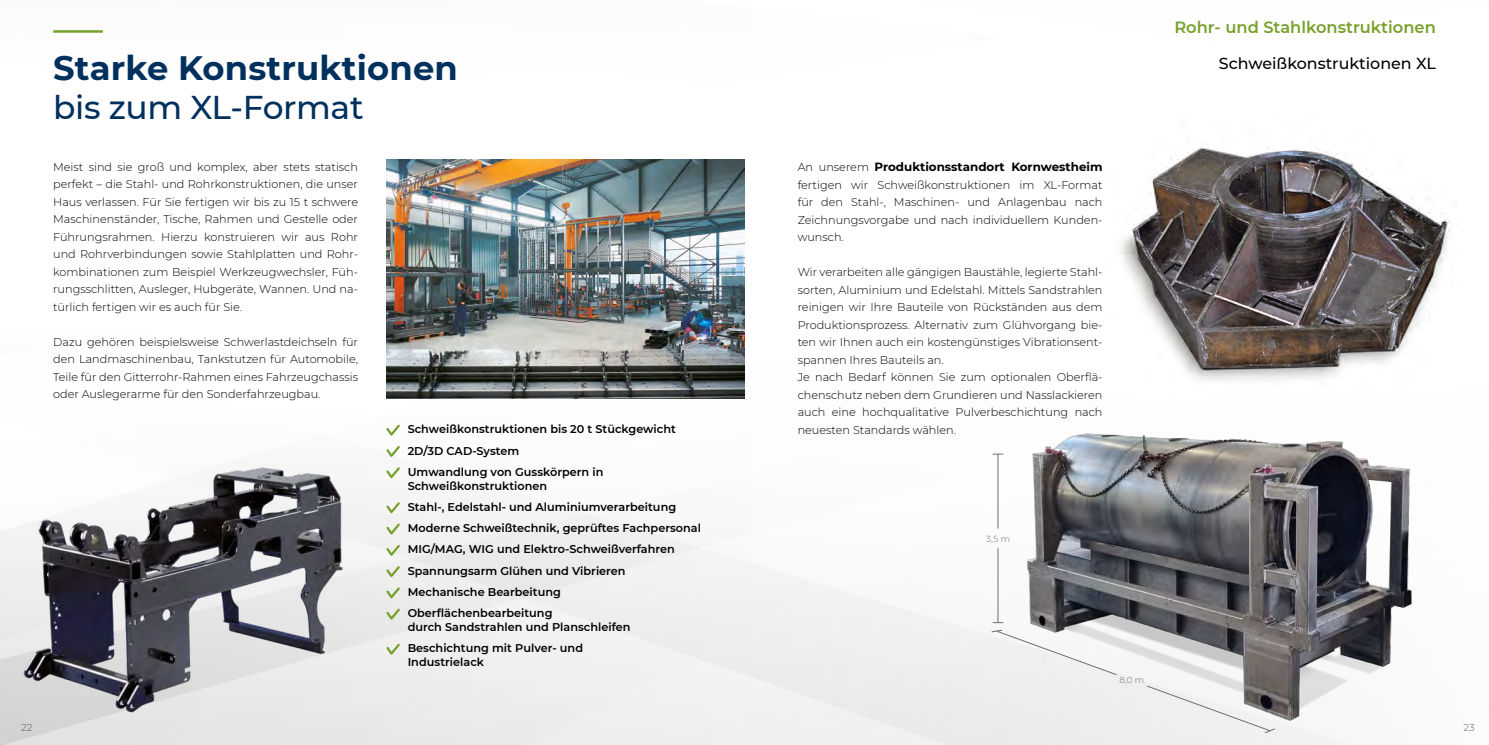
<style>
.page{position:relative;width:1489px;height:745px;background:#fff}
.page>*{position:absolute;margin:0;border:0;box-sizing:border-box;transform-origin:0 0}
.t1{font:700 33.75px "Montserrat";letter-spacing:.005em;color:#00305d}
.t2{font:500 32.88px "Montserrat";letter-spacing:-.01em;color:#00305d}
.t3{font:600 16.25px "Montserrat";color:#77a12c}
.t4{font:500 15.88px "Montserrat";color:#000}
.t5{font:700 11.88px "Montserrat";color:#000}
.t6{font:300 11.25px/17.5px "Montserrat";color:#000;text-align:justify}
.t7{font:600 11.25px "Montserrat";color:#000}
.t8{font:300 10px "Montserrat";color:#575756}
.t9{font:300 8.75px "Montserrat";color:#706f6f}
.s1{font-weight:300;font-size:11.25px}
</style>
<div class="page">
<img style="left:0;top:159px;width:1351px;height:585px">
<img style="left:5px;top:433px;width:348px;height:311px">
<hr style="left:53px;top:30px;width:50px;height:3px;background:#77a12c">
<svg style="left:384px;top:422px;width:18px;height:37px"></svg>
<svg style="left:384px;top:465px;width:18px;height:15px"></svg>
<svg style="left:384px;top:500px;width:18px;height:15px"></svg>
<svg style="left:384px;top:521px;width:18px;height:58px"></svg>
<svg style="left:384px;top:585px;width:18px;height:15px"></svg>
<svg style="left:384px;top:606px;width:18px;height:16px"></svg>
<svg style="left:384px;top:641px;width:18px;height:16px"></svg>
<img style="left:1110px;top:144px;width:340px;height:249px">
<img style="left:928px;top:396px;width:484px;height:337px">
<img style="left:386px;top:159px;width:358px;height:239px">
<svg style="left:991px;top:629px;width:125px;height:45px"></svg>
<svg style="left:1146px;top:685px;width:128px;height:47px"></svg>
<hr style="left:997px;top:547px;width:1px;height:75px;background:#706f6f">
<hr style="left:997px;top:454px;width:1px;height:74px;background:#706f6f">
<p class="t1" style="left:53px;top:44px;width:406px">Starke Konstruktionen</p>
<p class="t2" style="left:53px;top:84px;width:312px">bis zum XL-Format</p>
<p class="t6" style="left:53px;top:157px;width:306px">Meist sind sie groß und komplex, aber stets statisch perfekt – die Stahl- und Rohrkonstruktionen, die unser Haus verlassen. Für Sie fertigen wir bis zu 15 t schwere Maschinenständer, Tische, Rahmen und Gestelle oder Führungsrahmen. Hierzu konstruieren wir aus Rohr und Rohrverbindungen sowie Stahlplatten und Rohr&shy;kombinationen zum Beispiel Werkzeugwechsler, Füh&shy;rungsschlitten, Ausleger, Hubgeräte, Wannen. Und na&shy;türlich fertigen wir es auch für Sie.</p>
<p class="t6" style="left:53px;top:332px;width:306px">Dazu gehören beispielsweise Schwerlastdeichseln für den Landmaschinenbau, Tankstutzen für Automobile, Teile für den Gitterrohr-Rahmen eines Fahrzeugchassis oder Auslegerarme für den Sonderfahrzeugbau.</p>
<p class="t7" style="left:407px;top:421px;width:270px">Schweißkonstruktionen bis 20 t Stückgewicht</p>
<p class="t7" style="left:407px;top:442px;width:113px">2D/3D CAD-System</p>
<p class="t7" style="left:407px;top:463px;width:197px">Umwandlung von Gusskörpern in</p>
<p class="t7" style="left:407px;top:477px;width:141px">Schweißkonstruktionen</p>
<p class="t7" style="left:407px;top:498px;width:270px">Stahl-, Edelstahl- und Aluminiumverarbeitung</p>
<p class="t7" style="left:407px;top:519px;width:295px">Moderne Schweißtechnik, geprüftes Fachpersonal</p>
<p class="t7" style="left:407px;top:541px;width:269px">MIG/MAG, WIG und Elektro-Schweißverfahren</p>
<p class="t7" style="left:407px;top:562px;width:219px">Spannungsarm Glühen und Vibrieren</p>
<p class="t7" style="left:407px;top:583px;width:155px">Mechanische Bearbeitung</p>
<p class="t7" style="left:407px;top:604px;width:146px">Oberflächenbearbeitung</p>
<p class="t7" style="left:407px;top:618px;width:224px">durch Sandstrahlen und Planschleifen</p>
<p class="t7" style="left:407px;top:639px;width:177px">Beschichtung mit Pulver- und</p>
<p class="t7" style="left:407px;top:653px;width:78px">Industrielack</p>
<p class="t5" style="left:797px;top:158px;width:306px"><span class="s1">An unserem</span> Produktionsstandort Kornwestheim</p>
<p class="t6" style="left:797px;top:175px;width:306px">fertigen wir Schweißkonstruktionen im XL-Format für den Stahl-, Maschinen- und Anlagenbau nach Zeichnungsvorgabe und nach individuellem Kunden&shy;wunsch.</p>
<p class="t6" style="left:797px;top:263px;width:306px">Wir verarbeiten alle gängigen Baustähle, legierte Stahl&shy;sorten, Aluminium und Edelstahl. Mittels Sandstrahlen reinigen wir Ihre Bauteile von Rückständen aus dem Produktionsprozess. Alternativ zum Glühvorgang bie&shy;ten wir Ihnen auch ein kostengünstiges Vibrationsent&shy;spannen Ihres Bauteils an.</p>
<p class="t6" style="left:797px;top:368px;width:306px">Je nach Bedarf können Sie zum optionalen Oberflä&shy;chenschutz neben dem Grundieren und Nasslackieren auch eine hochqualitative Pulverbeschichtung nach neuesten Standards wählen.</p>
<p class="t9" style="left:986px;top:532px;width:25px">3,5 m</p>
<p class="t3" style="left:1174px;top:16px;width:263px">Rohr- und Stahlkonstruktionen</p>
<p class="t4" style="left:1218px;top:52px;width:218px">Schweißkonstruktionen XL</p>
<p class="t9" style="left:1119px;top:673px;width:26px">8,0 m</p>
<p class="t8" style="left:21px;top:720px;width:13px">22</p>
<p class="t8" style="left:1463px;top:720px;width:13px">23</p>
</div>
